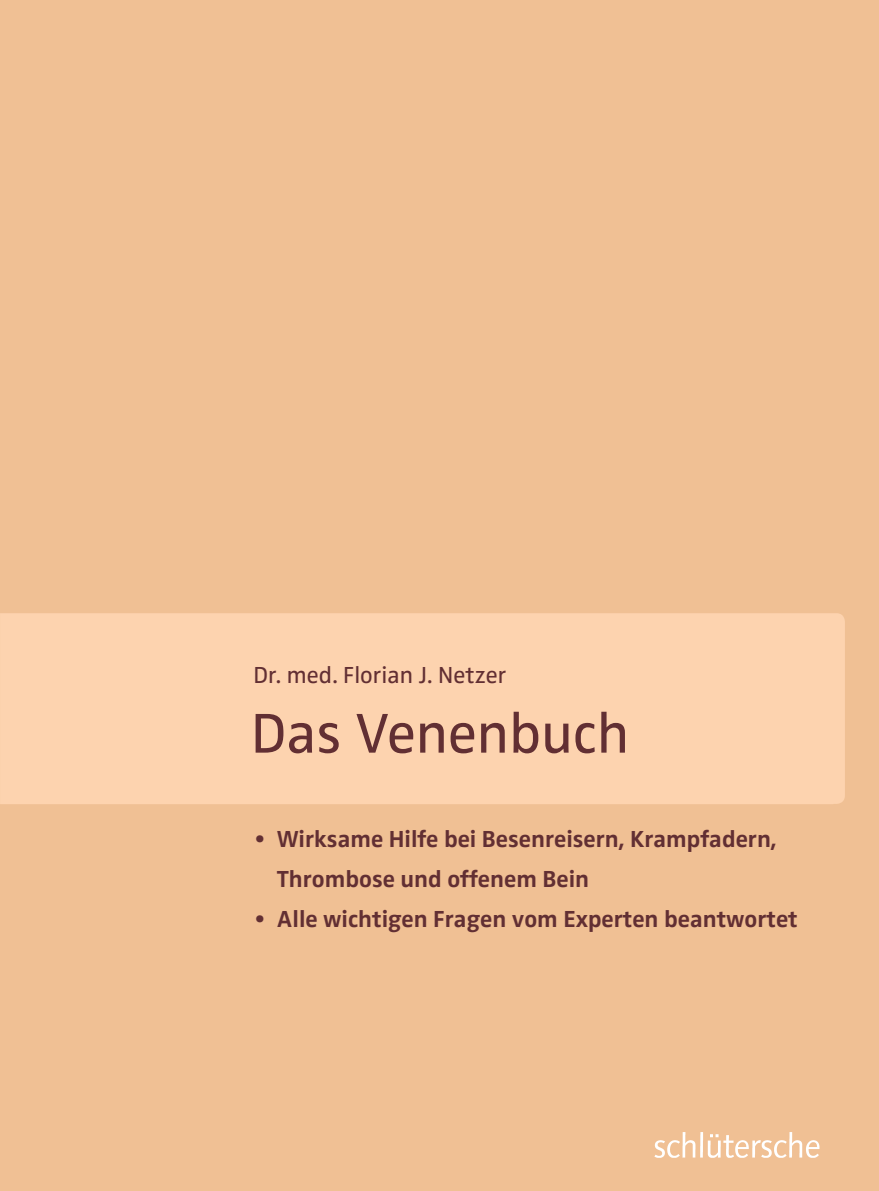
<style>
.page{position:relative;width:879px;height:1191px;background:#f0c094}
.page>*{position:absolute;margin:0;border:0;box-sizing:border-box;transform-origin:0 0}
.t1{font:58px "Zwo Pro";color:#622f33}
.t2{font:700 24px/40px "Zwo Pro";color:#622f33}
.t3{font:24px "Zwo Pro";color:#622f33}
</style>
<div class="page">
<img style="left:654px;top:1132px;width:166px;height:26px">
<div style="left:0;top:613px;width:845px;height:191px;background:#fdd3af"></div>
<p class="t3" style="left:253px;top:665px;width:254px">Dr. med. Florian J. Netzer</p>
<p class="t1" style="left:251px;top:711px;width:380px">Das Venenbuch</p>
<p class="t2" style="left:277px;top:820px;width:501px;text-indent:-22px">• Wirksame Hilfe bei Besenreisern, Krampfadern,<br>Thrombose und offenem Bein</p>
<p class="t2" style="left:255px;top:900px;width:544px">• Alle wichtigen Fragen vom Experten beantwortet</p>
</div>
